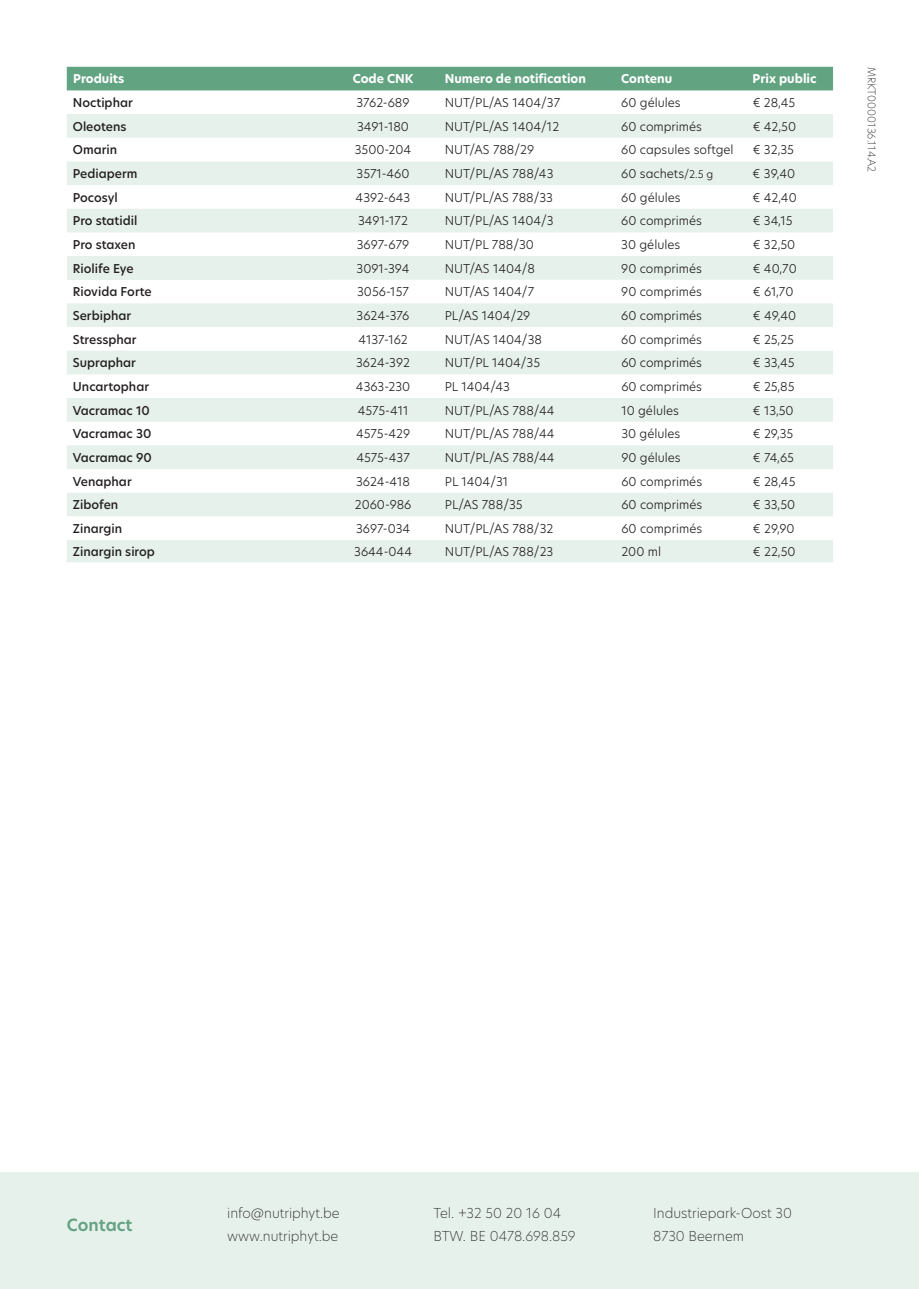
<style>
.page{position:relative;width:919px;height:1289px;background:#fff}
.page>*{position:absolute;margin:0;border:0;box-sizing:border-box;transform-origin:0 0}
.t1{font:600 16.5px "New Hero";color:#63a282}
.t2{font:200 13.5px/22.5px "New Hero";color:#231f20}
.t3{font:300 12px "Hero New";color:#231f20}
.t4{font:500 12px "Hero New";color:#231f20}
.t5{font:700 12px "New Hero";color:#fff}
.t6{font:200 10.5px "New Hero";color:#231f20}
.s1{font-size:10.5px}
</style>
<div class="page">
<div style="left:67px;top:67px;width:766px;height:23px;background:#62a382"></div>
<svg style="left:67px;top:114px;width:766px;height:448px;fill:#e7f1ec"></svg>
<div style="left:67px;top:256px;width:260px;height:24px;background:#e6f1eb"></div>
<div style="left:0;top:1171px;width:918px;height:117px;background:#e6f1eb"></div>
<p class="t5" style="left:73px;top:71px;width:53px">Produits</p>
<p class="t5" style="left:352px;top:71px;width:62px">Code CNK</p>
<p class="t5" style="left:444px;top:71px;width:143px">Numero de notification</p>
<p class="t5" style="left:621px;top:71px;width:53px">Contenu</p>
<p class="t5" style="left:752px;top:71px;width:65px">Prix public</p>
<p class="t4" style="left:73px;top:94px;width:61px">Noctiphar</p>
<p class="t3" style="left:356px;top:94px;width:54px">3762-689</p>
<p class="t3" style="left:444px;top:94px;width:117px">NUT/PL/AS 1404/37</p>
<p class="t3" style="left:621px;top:94px;width:61px">60 gélules</p>
<p class="t3" style="left:752px;top:94px;width:44px">€ 28,45</p>
<p class="t4" style="left:73px;top:118px;width:55px">Oleotens</p>
<p class="t3" style="left:357px;top:118px;width:54px">3491-180</p>
<p class="t3" style="left:444px;top:118px;width:116px">NUT/PL/AS 1404/12</p>
<p class="t3" style="left:621px;top:118px;width:82px">60 comprimés</p>
<p class="t3" style="left:752px;top:118px;width:45px">€ 42,50</p>
<p class="t4" style="left:73px;top:142px;width:46px">Omarin</p>
<p class="t3" style="left:355px;top:142px;width:58px">3500-204</p>
<p class="t3" style="left:444px;top:142px;width:91px">NUT/AS 788/29</p>
<p class="t3" style="left:621px;top:142px;width:114px">60 capsules softgel</p>
<p class="t3" style="left:752px;top:142px;width:43px">€ 32,35</p>
<p class="t4" style="left:73px;top:165px;width:66px">Pediaperm</p>
<p class="t3" style="left:356px;top:165px;width:54px">3571-460</p>
<p class="t3" style="left:444px;top:165px;width:110px">NUT/PL/AS 788/43</p>
<p class="t3" style="left:621px;top:165px;width:94px">60 sachets<span class="s1">/2.5 g</span></p>
<p class="t3" style="left:752px;top:165px;width:44px">€ 39,40</p>
<p class="t4" style="left:73px;top:189px;width:47px">Pocosyl</p>
<p class="t3" style="left:355px;top:189px;width:56px">4392-643</p>
<p class="t3" style="left:444px;top:189px;width:110px">NUT/PL/AS 788/33</p>
<p class="t3" style="left:621px;top:189px;width:61px">60 gélules</p>
<p class="t3" style="left:752px;top:189px;width:46px">€ 42,40</p>
<p class="t4" style="left:73px;top:213px;width:66px">Pro statidil</p>
<p class="t3" style="left:358px;top:213px;width:51px">3491-172</p>
<p class="t3" style="left:444px;top:213px;width:111px">NUT/PL/AS 1404/3</p>
<p class="t3" style="left:621px;top:213px;width:82px">60 comprimés</p>
<p class="t3" style="left:752px;top:213px;width:41px">€ 34,15</p>
<p class="t4" style="left:73px;top:236px;width:64px">Pro staxen</p>
<p class="t3" style="left:357px;top:236px;width:54px">3697-679</p>
<p class="t3" style="left:444px;top:236px;width:91px">NUT/PL 788/30</p>
<p class="t3" style="left:621px;top:236px;width:61px">30 gélules</p>
<p class="t3" style="left:752px;top:236px;width:44px">€ 32,50</p>
<p class="t4" style="left:73px;top:260px;width:62px">Riolife Eye</p>
<p class="t3" style="left:356px;top:260px;width:54px">3091-394</p>
<p class="t3" style="left:444px;top:260px;width:92px">NUT/AS 1404/8</p>
<p class="t3" style="left:621px;top:260px;width:82px">90 comprimés</p>
<p class="t3" style="left:752px;top:260px;width:46px">€ 40,70</p>
<p class="t4" style="left:73px;top:284px;width:80px">Riovida Forte</p>
<p class="t3" style="left:357px;top:284px;width:53px">3056-157</p>
<p class="t3" style="left:444px;top:284px;width:91px">NUT/AS 1404/7</p>
<p class="t3" style="left:621px;top:284px;width:82px">90 comprimés</p>
<p class="t3" style="left:752px;top:284px;width:42px">€ 61,70</p>
<p class="t4" style="left:73px;top:307px;width:60px">Serbiphar</p>
<p class="t3" style="left:356px;top:307px;width:54px">3624-376</p>
<p class="t3" style="left:444px;top:307px;width:87px">PL/AS 1404/29</p>
<p class="t3" style="left:621px;top:307px;width:82px">60 comprimés</p>
<p class="t3" style="left:752px;top:307px;width:45px">€ 49,40</p>
<p class="t4" style="left:73px;top:331px;width:65px">Stressphar</p>
<p class="t3" style="left:358px;top:331px;width:51px">4137-162</p>
<p class="t3" style="left:444px;top:331px;width:99px">NUT/AS 1404/38</p>
<p class="t3" style="left:621px;top:331px;width:82px">60 comprimés</p>
<p class="t3" style="left:752px;top:331px;width:43px">€ 25,25</p>
<p class="t4" style="left:73px;top:355px;width:64px">Supraphar</p>
<p class="t3" style="left:356px;top:355px;width:55px">3624-392</p>
<p class="t3" style="left:444px;top:355px;width:97px">NUT/PL 1404/35</p>
<p class="t3" style="left:621px;top:355px;width:82px">60 comprimés</p>
<p class="t3" style="left:752px;top:355px;width:43px">€ 33,45</p>
<p class="t4" style="left:73px;top:378px;width:78px">Uncartophar</p>
<p class="t3" style="left:356px;top:378px;width:56px">4363-230</p>
<p class="t3" style="left:445px;top:378px;width:67px">PL 1404/43</p>
<p class="t3" style="left:621px;top:378px;width:82px">60 comprimés</p>
<p class="t3" style="left:752px;top:378px;width:43px">€ 25,85</p>
<p class="t4" style="left:73px;top:402px;width:78px">Vacramac 10</p>
<p class="t3" style="left:358px;top:402px;width:52px">4575-411</p>
<p class="t3" style="left:445px;top:402px;width:111px">NUT/PL/AS 788/44</p>
<p class="t3" style="left:621px;top:402px;width:59px">10 gélules</p>
<p class="t3" style="left:752px;top:402px;width:42px">€ 13,50</p>
<p class="t4" style="left:73px;top:426px;width:80px">Vacramac 30</p>
<p class="t3" style="left:356px;top:426px;width:55px">4575-429</p>
<p class="t3" style="left:445px;top:426px;width:111px">NUT/PL/AS 788/44</p>
<p class="t3" style="left:621px;top:426px;width:61px">30 gélules</p>
<p class="t3" style="left:752px;top:426px;width:42px">€ 29,35</p>
<p class="t4" style="left:73px;top:449px;width:80px">Vacramac 90</p>
<p class="t3" style="left:356px;top:449px;width:55px">4575-437</p>
<p class="t3" style="left:445px;top:449px;width:111px">NUT/PL/AS 788/44</p>
<p class="t3" style="left:621px;top:449px;width:61px">90 gélules</p>
<p class="t3" style="left:752px;top:449px;width:43px">€ 74,65</p>
<p class="t4" style="left:73px;top:473px;width:60px">Venaphar</p>
<p class="t3" style="left:356px;top:473px;width:56px">3624-418</p>
<p class="t3" style="left:445px;top:473px;width:65px">PL 1404/31</p>
<p class="t3" style="left:621px;top:473px;width:82px">60 comprimés</p>
<p class="t3" style="left:752px;top:473px;width:44px">€ 28,45</p>
<p class="t4" style="left:73px;top:497px;width:47px">Zibofen</p>
<p class="t3" style="left:355px;top:496px;width:58px">2060-986</p>
<p class="t3" style="left:445px;top:496px;width:79px">PL/AS 788/35</p>
<p class="t3" style="left:621px;top:496px;width:82px">60 comprimés</p>
<p class="t3" style="left:752px;top:496px;width:44px">€ 33,50</p>
<p class="t4" style="left:73px;top:520px;width:51px">Zinargin</p>
<p class="t3" style="left:356px;top:520px;width:56px">3697-034</p>
<p class="t3" style="left:445px;top:520px;width:110px">NUT/PL/AS 788/32</p>
<p class="t3" style="left:621px;top:520px;width:82px">60 comprimés</p>
<p class="t3" style="left:752px;top:520px;width:43px">€ 29,90</p>
<p class="t4" style="left:73px;top:543px;width:83px">Zinargin sirop</p>
<p class="t3" style="left:354px;top:543px;width:59px">3644-044</p>
<p class="t3" style="left:445px;top:543px;width:110px">NUT/PL/AS 788/23</p>
<p class="t3" style="left:621px;top:543px;width:41px">200 ml</p>
<p class="t3" style="left:752px;top:543px;width:44px">€ 22,50</p>
<p class="t6" style="left:878px;top:67px;width:107px;rotate:90deg">MRKT0000136.114.A2</p>
<h1 class="t1" style="left:67px;top:1213px;width:67px">Contact</h1>
<p class="t2" style="left:227px;top:1201px;width:114px">info@nutriphyt.be www.nutriphyt.be</p>
<p class="t2" style="left:653px;top:1201px;width:140px">Industriepark-Oost 30<br>8730 Beernem</p>
<p class="t2" style="left:433px;top:1201px;width:143px">Tel. +32 50 20 16 04<br>BTW. BE 0478.698.859</p>
</div>
